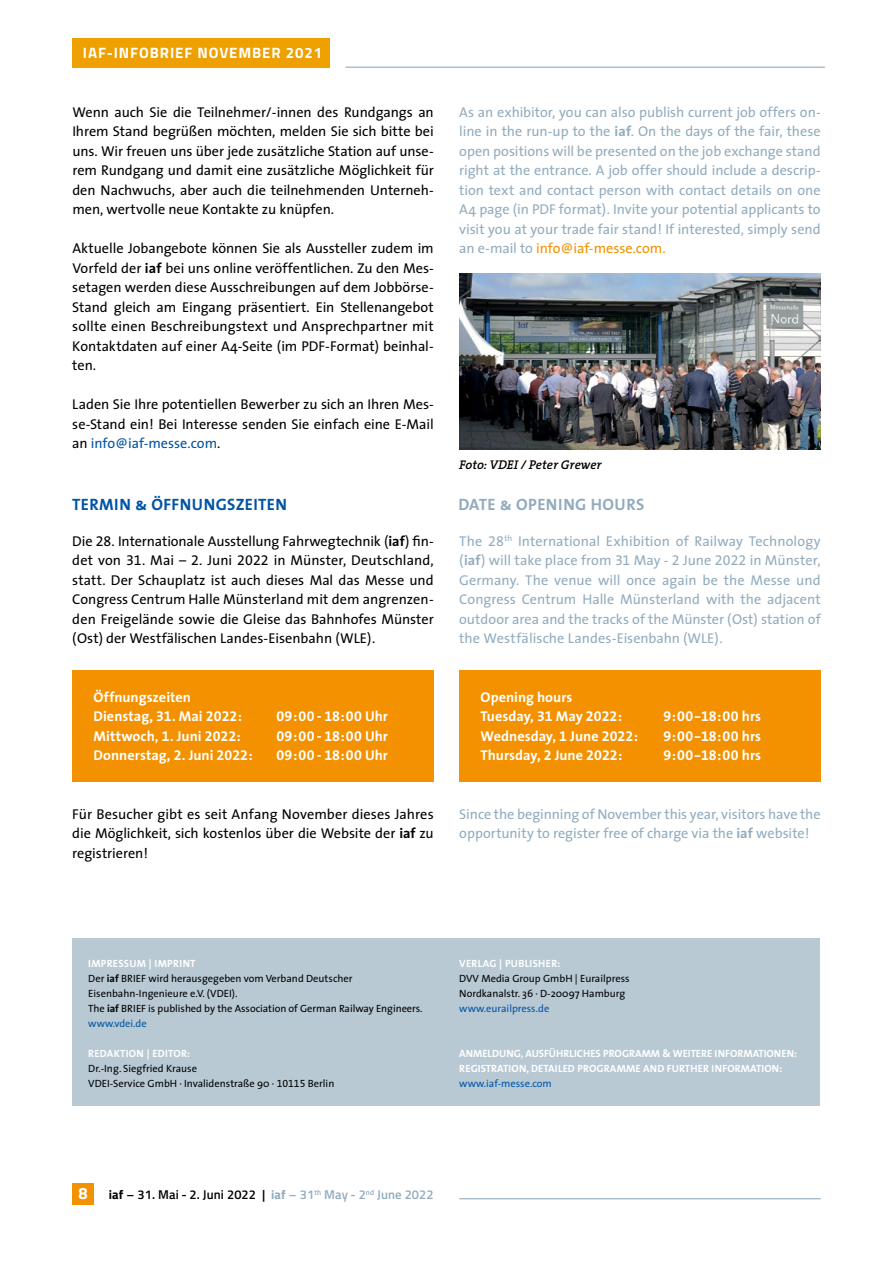
<style>
.page{position:relative;width:893px;height:1263px;background:#fff}
.page>*{position:absolute;margin:0;border:0;box-sizing:border-box;transform-origin:0 0}
.t1{font:16.5px "The Sans Bold Caps";letter-spacing:.025em;color:#0054a4}
.t2{font:16.5px "The Sans Bold Caps";letter-spacing:.025em;color:#92acbe}
.t3{font:700 16.5px "Titillium Web";color:#fff}
.t4{font:700 15px "Titillium Web";letter-spacing:.06em;color:#fff}
.t5{font:14.25px/19.5px "The Sans";letter-spacing:-.005em;color:#000;text-align:justify}
.t6{font:14.25px/19.5px "The Sans";letter-spacing:-.005em;color:#92acbe;text-align:justify}
.t7{font:700 14.25px/19.5px "The Sans";color:#fff}
.t8{font:14.25px "The Sans Bold Expert";letter-spacing:.035em;color:#fff}
.t9{font:600 12.75px "Titillium Web";letter-spacing:.01em;color:#000}
.t10{font:italic 600 12.75px "The Serif";color:#000}
.t11{font:10.5px/15px "The Sans";color:#000}
.t12{font:700 10.5px/15px "The Sans";letter-spacing:.005em;color:#fff}
.t13{font:10.5px "The Sans";color:#0054a4}
.t14{font:700 10.5px "The Sans";letter-spacing:.03em;color:#fff}
.s1{font-weight:700}
.s2{color:#0054a4}
.s3{color:#f39100}
.s4{font-size:12.6px}
.s5{font-family:"The Sans Expert"}
.s6{font-family:"The Sans Bold Expert";font-weight:400}
.s7{font-family:"The Sans";font-weight:700}
.s8{font-weight:700;color:#fff}
.s9{font-weight:700;color:#92acbe}
.s10{color:#92acbe}
</style>
<div class="page">
<div style="left:459px;top:670px;width:362px;height:112px;background:#f39100"></div>
<div style="left:72px;top:670px;width:362px;height:112px;background:#f39100"></div>
<div style="left:72px;top:939px;width:748px;height:167px;background:#b8c9d4"></div>
<div style="left:72px;top:1184px;width:22px;height:21px;background:#f39100"></div>
<hr style="left:459px;top:1198px;width:362px;height:1px;background:#92acbe">
<hr style="left:345px;top:67px;width:480px;height:1px;background:#92acbe">
<div style="left:72px;top:38px;width:258px;height:30px;background:#eda000"></div>
<img style="left:459px;top:273px;width:362px;height:177px">
<p class="t4" style="left:83px;top:42px;width:241px">IAF-INFOBRIEF NOVEMBER 2021</p>
<p class="t5" style="left:72px;top:102px;width:363px">Wenn auch Sie die Teilnehmer/-innen des Rundgangs an Ihrem Stand begrüßen möchten, melden Sie sich bitte bei uns. Wir freuen uns über jede zusätzliche Station auf unse&shy;rem Rundgang und damit eine zusätzliche Möglichkeit für den Nachwuchs, aber auch die teilnehmenden Unterneh&shy;men, wertvolle neue Kontakte zu knüpfen.</p>
<p class="t5" style="left:72px;top:238px;width:363px">Aktuelle Jobangebote können Sie als Aussteller zudem im Vorfeld der <span class="s1">IAF</span> bei uns online veröffentlichen. Zu den Mes&shy;setagen werden diese Ausschreibungen auf dem Jobbörse-Stand gleich am Eingang präsentiert. Ein Stellenangebot sollte einen Beschreibungstext und Ansprechpartner mit Kontaktdaten auf einer A4-Seite (im PDF-Format) beinhal&shy;ten.</p>
<p class="t5" style="left:72px;top:394px;width:363px">Laden Sie Ihre potentiellen Bewerber zu sich an Ihren Mes&shy;se-Stand ein! Bei Interesse senden Sie einfach eine E-Mail an <span class="s2">info@iaf-messe.com</span>.</p>
<p class="t6" style="left:459px;top:102px;width:363px">As an exhibitor, you can also publish current job offers on&shy;line in the run-up to the <span class="s1">IAF</span>. On the days of the fair, these open positions will be presented on the job exchange stand right at the entrance. A job offer should include a descrip&shy;tion text and contact person with contact details on one A4 page (in PDF format). Invite your potential applicants to visit you at your trade fair stand! If interested, simply send an e-mail to <span class="s3">info@iaf-messe.com.</span></p>
<p class="t10" style="left:459px;top:454px;width:144px"><span class="s4">Foto:</span> VDEI / Peter Grewer</p>
<p class="t1" style="left:72px;top:491px;width:216px">TERMIN &amp; ÖFFNUNGSZEITEN</p>
<p class="t2" style="left:458px;top:491px;width:188px">DATE &amp; OPENING HOURS</p>
<p class="t5" style="left:72px;top:531px;width:363px">Die <span class="s5">28</span>. Internationale Ausstellung Fahrwegtechnik (<span class="s1">IAF</span>) fin&shy;det von <span class="s5">31</span>. Mai – <span class="s5">2</span>. Juni <span class="s5">2022</span> in Münster, Deutschland, statt. Der Schauplatz ist auch dieses Mal das Messe und Congress Centrum Halle Münsterland mit dem angrenzen&shy;den Freigelände sowie die Gleise das Bahnhofes Münster (Ost) der Westfälischen Landes-Eisenbahn (WLE).</p>
<p class="t6" style="left:459px;top:531px;width:363px">The <span class="s5">28</span><sup>th</sup> International Exhibition of Railway Technology (<span class="s1">IAF</span>) will take place from <span class="s5">31</span> May - <span class="s5">2</span> June <span class="s5">2022</span> in Münster, Germany. The venue will once again be the Messe und Congress Centrum Halle Münsterland with the adjacent outdoor area and the tracks of the Münster (Ost) station of the Westfälische Landes-Eisenbahn (WLE).</p>
<p class="t7" style="left:94px;top:687px;width:150px">ÖFFNUNGSZEITEN<br>DIENSTAG, <span class="s6">31</span>. MAI <span class="s6">2022</span>:</p>
<p class="t8" style="left:276px;top:704px;width:113px">09:00 – 18:00 <span class="s7">UHR</span></p>
<p class="t7" style="left:459px;top:687px;width:164px">OPENING HOURS<br>TUESDAY, <span class="s6">31</span> MAY <span class="s6">2022</span>:</p>
<p class="t8" style="left:663px;top:704px;width:99px">9:00-18:00 <span class="s7">HRS</span></p>
<p class="t7" style="left:72px;top:726px;width:170px">MITTWOCH, <span class="s6">1</span>. JUNI <span class="s6">2022</span>:</p>
<p class="t8" style="left:276px;top:724px;width:113px">09:00 – 18:00 <span class="s7">UHR</span></p>
<p class="t7" style="left:94px;top:745px;width:161px">DONNERSTAG, <span class="s6">2</span>. JUNI <span class="s6">2022</span>:</p>
<p class="t8" style="left:276px;top:743px;width:113px">09:00 – 18:00 <span class="s7">UHR</span></p>
<p class="t7" style="left:459px;top:726px;width:180px">WEDNESDAY, <span class="s6">1</span> JUNE <span class="s6">2022</span>:</p>
<p class="t8" style="left:663px;top:724px;width:99px">9:00-18:00 <span class="s7">HRS</span></p>
<p class="t7" style="left:459px;top:745px;width:165px">THURSDAY, <span class="s6">2</span> JUNE <span class="s6">2022</span>:</p>
<p class="t8" style="left:663px;top:743px;width:99px">9:00-18:00 <span class="s7">HRS</span></p>
<p class="t5" style="left:72px;top:804px;width:363px">Für Besucher gibt es seit Anfang November dieses Jahres die Möglichkeit, sich kostenlos über die Website der <span class="s1">IAF</span> zu registrieren!</p>
<p class="t6" style="left:459px;top:804px;width:363px">Since the beginning of November this year, visitors have the opportunity to register free of charge via the <span class="s1">IAF</span> website!</p>
<p class="t11" style="left:88px;top:955px;width:336px"><span class="s8">IMPRESSUM | IMPRI NT<br></span>Der <span class="s1">IAF</span> BRIEF wird herausgegeben vom Verband Deutscher Eisenbahn-Ingenieure e.V. (VDEI).<br>The <span class="s1">IAF</span> BRIEF is published by the Association of German Railway Engineers. <span class="s2">www.vdei.de</span></p>
<p class="t12" style="left:88px;top:1045px;width:103px">REDAKTION | EDITOR:</p>
<p class="t11" style="left:88px;top:1060px;width:248px">Dr.-Ing. Siegfried Krause<br>VDEI-Service GmbH · Invalidenstraße 90 · <span class="s5">10115</span> Berlin</p>
<p class="t14" style="left:459px;top:954px;width:103px">VERLAG | PU BLISHER:</p>
<p class="t11" style="left:459px;top:970px;width:172px">DVV Media Group GmbH | Eurailpress<br>Nordkanalstr. 36 · D-20097 Hamburg</p>
<p class="t13" style="left:459px;top:999px;width:92px">www.eurailpress.de</p>
<p class="t12" style="left:459px;top:1045px;width:339px">ANMELDU NG, AUSFÜHRLICHES PROGRAMM &amp; WEITERE INFORMATIONEN:<br>REGISTRATION, DETAI LED PROGRAMME AND FURTHER I NFORMATION:</p>
<p class="t13" style="left:459px;top:1074px;width:94px">www.iaf-messe.com</p>
<p class="t3" style="left:78px;top:1181px;width:11px">8</p>
<p class="t9" style="left:109px;top:1185px;width:326px"><span class="s1">iaf</span> – 31. Mai - 2. Juni 2022 | <span class="s9">iaf</span> <span class="s10">– 31</span><sup>th</sup> <span class="s10">May - 2</span><sup>nd</sup> <span class="s10">June 2022</span></p>
</div>
